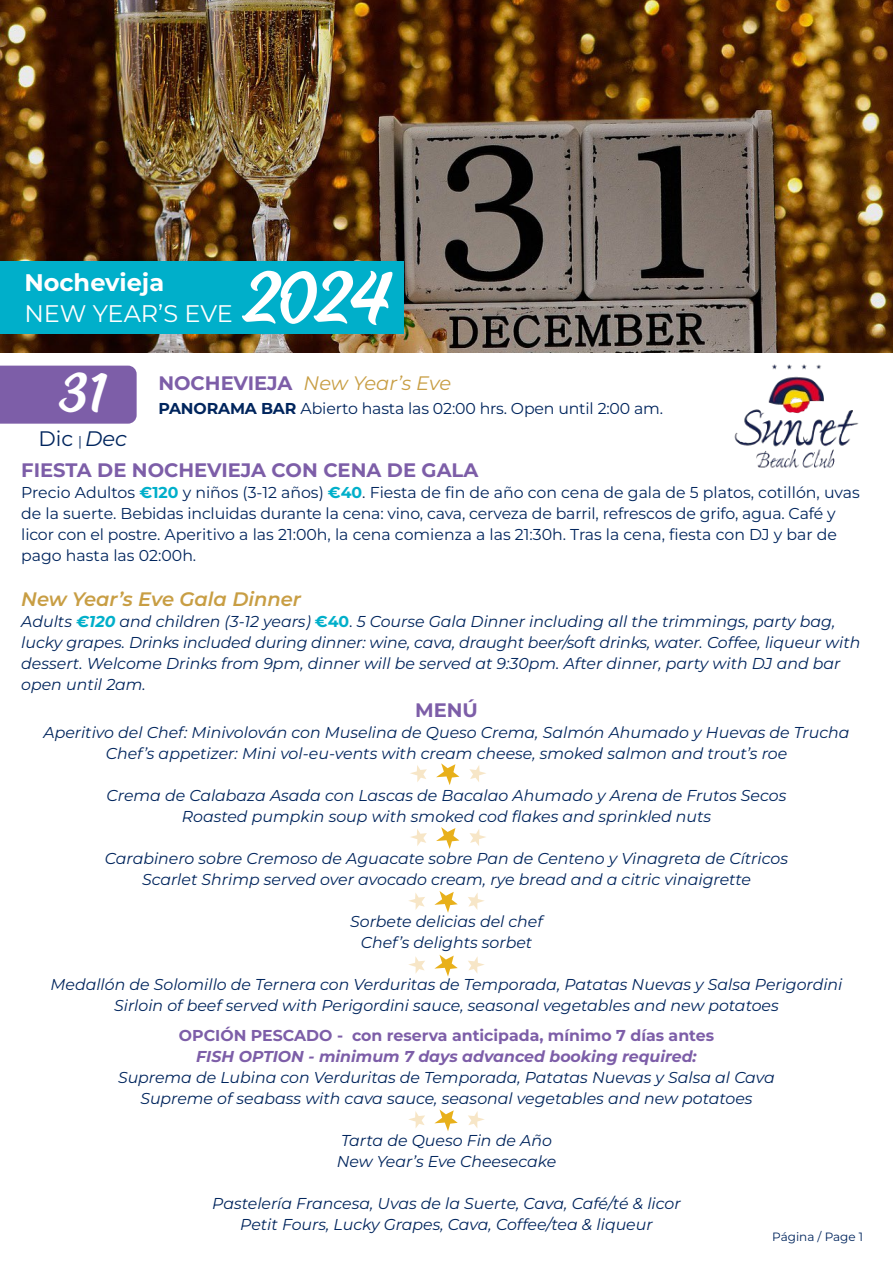
<style>
.page{position:relative;width:893px;height:1263px;background:#fff}
.page>*{position:absolute;margin:0;border:0;box-sizing:border-box;transform-origin:0 0}
.t1{font:60px "Radiant";color:#fff}
.t2{font:45px "Radiant";color:#fff}
.t3{font:24px "Montserrat";letter-spacing:-.01em;color:#fff}
.t4{font:700 24px "Montserrat";color:#fff}
.t5{font:21px "Montserrat";color:#00255d}
.t6{font:700 19.5px "Montserrat";color:#7d5ea8}
.t7{font:italic 600 19.5px "Montserrat";color:#c89e44}
.t8{font:italic 19.5px "Montserrat";letter-spacing:-.01em;color:#c89e44}
.t9{font:italic 15.75px/21px "Montserrat";color:#00255d}
.t10{font:15.75px/21px "Montserrat";letter-spacing:-.01em;color:#00255d}
.t11{font:700 15.75px "Montserrat";color:#7d5ea8}
.t12{font:italic 700 15.75px "Montserrat";color:#7d5ea8}
.t13{font:12px "Montserrat";color:#00255d}
.s1{font-size:13.5px}
.s2{font-style:italic}
.s3{font-weight:700;font-style:normal;color:#7d5ea8}
.s4{font-weight:700}
.s5{font-weight:700;color:#00afca}
.s6{font-weight:700;font-style:normal;color:#00afca}
.s7{font-style:normal}
</style>
<div class="page">
<img style="left:734px;top:364px;width:125px;height:105px">
<img style="left:0;top:0;width:893px;height:353px">
<div style="left:0;top:261px;width:403px;height:72px;background:#00afca"></div>
<div style="left:0;top:366px;width:137px;height:58px;background:#7d5ea8"></div>
<svg style="left:436px;top:763px;width:23px;height:22px"></svg>
<svg style="left:410px;top:765px;width:17px;height:17px"></svg>
<svg style="left:470px;top:765px;width:16px;height:17px"></svg>
<svg style="left:436px;top:827px;width:23px;height:22px"></svg>
<svg style="left:410px;top:829px;width:17px;height:17px"></svg>
<svg style="left:470px;top:829px;width:16px;height:17px"></svg>
<svg style="left:434px;top:891px;width:24px;height:22px"></svg>
<svg style="left:408px;top:893px;width:17px;height:17px"></svg>
<svg style="left:468px;top:893px;width:16px;height:17px"></svg>
<svg style="left:434px;top:955px;width:24px;height:21px"></svg>
<svg style="left:408px;top:956px;width:17px;height:18px"></svg>
<svg style="left:468px;top:956px;width:17px;height:18px"></svg>
<svg style="left:434px;top:1109px;width:24px;height:22px"></svg>
<svg style="left:408px;top:1111px;width:17px;height:17px"></svg>
<svg style="left:468px;top:1111px;width:17px;height:17px"></svg>
<p class="t4" style="left:24px;top:266px;width:141px">Nochevieja</p>
<p class="t3" style="left:24px;top:298px;width:210px">NEW YEAR’S EVE</p>
<p class="t1" style="left:246px;top:253px;width:146px">2024</p>
<p class="t2" style="left:60px;top:359px;width:47px">31</p>
<p class="t5" style="left:38px;top:425px;width:90px">Dic <span class="s1">|</span> <span class="s2">Dec</span></p>
<p class="t8" style="left:158px;top:370px;width:294px"><span class="s3">NOCHEVIEJA</span> New Year’s Eve</p>
<p class="t10" style="left:158px;top:397px;width:506px"><span class="s4">PANORAMA BAR</span> Abierto hasta las 02:00 hrs. Open until 2:00 am.</p>
<p class="t6" style="left:21px;top:457px;width:459px">FIESTA DE NOCHEVIEJA CON CENA DE GALA</p>
<p class="t10" style="left:21px;top:482px;width:840px">Precio Adultos <span class="s5">€120</span> y niños (3-12 años) <span class="s5">€40</span>. Fiesta de fin de año con cena de gala de 5 platos, cotillón, uvas de la suerte. Bebidas incluidas durante la cena: vino, cava, cerveza de barril, refrescos de grifo, agua. Café y licor con el postre. Aperitivo a las 21:00h, la cena comienza a las 21:30h. Tras la cena, fiesta con DJ y bar de pago hasta las 02:00h.</p>
<p class="t7" style="left:21px;top:586px;width:281px">New Year’s Eve Gala Dinner</p>
<p class="t9" style="left:21px;top:610px;width:841px">Adults <span class="s5">€120</span> and children (3-12 years) <span class="s6">€40</span><span class="s7">.</span> 5 Course Gala Dinner including all the trimmings, party bag, lucky grapes. Drinks included during dinner: wine, cava, draught beer/soft drinks, water. Coffee, liqueur with dessert. Welcome Drinks from 9pm, dinner will be served at 9:30pm. After dinner, party with DJ and bar open until 2am.</p>
<p class="t6" style="left:415px;top:697px;width:64px">MENÚ</p>
<p class="t9" style="left:43px;top:721px;width:808px">Aperitivo del Chef: Minivolován con Muselina de Queso Crema, Salmón Ahumado y Huevas de Trucha</p>
<p class="t9" style="left:106px;top:742px;width:683px">Chef’s appetizer: Mini vol-eu-vents with cream cheese, smoked salmon and trout’s roe</p>
<p class="t9" style="left:107px;top:784px;width:681px">Crema de Calabaza Asada con Lascas de Bacalao Ahumado y Arena de Frutos Secos</p>
<p class="t9" style="left:182px;top:805px;width:531px">Roasted pumpkin soup with smoked cod flakes and sprinkled nuts</p>
<p class="t9" style="left:105px;top:847px;width:685px">Carabinero sobre Cremoso de Aguacate sobre Pan de Centeno y Vinagreta de Cítricos</p>
<p class="t9" style="left:142px;top:868px;width:610px">Scarlet Shrimp served over avocado cream, rye bread and a citric vinaigrette</p>
<p class="t9" style="left:350px;top:910px;width:194px">Sorbete delicias del chef</p>
<p class="t9" style="left:361px;top:931px;width:173px">Chef’s delights sorbet</p>
<p class="t9" style="left:50px;top:973px;width:794px">Medallón de Solomillo de Ternera con Verduritas de Temporada, Patatas Nuevas y Salsa Perigordini</p>
<p class="t9" style="left:114px;top:994px;width:666px">Sirloin of beef served with Perigordini sauce, seasonal vegetables and new potatoes</p>
<p class="t11" style="left:179px;top:1025px;width:537px">OPCIÓN PESCADO - con reserva anticipada, mínimo 7 días antes</p>
<p class="t12" style="left:196px;top:1046px;width:502px">FISH OPTION - minimum 7 days advanced booking required:</p>
<p class="t9" style="left:118px;top:1066px;width:658px;text-align:center">Suprema de Lubina con Verduritas de Temporada, Patatas Nuevas y Salsa al Cava<br>Supreme of seabass with cava sauce, seasonal vegetables and new potatoes</p>
<p class="t9" style="left:341px;top:1129px;width:212px">Tarta de Queso Fin de Año</p>
<p class="t9" style="left:337px;top:1150px;width:221px">New Year’s Eve Cheesecake</p>
<p class="t9" style="left:212px;top:1192px;width:470px">Pastelería Francesa, Uvas de la Suerte, Cava, Café/té &amp; licor</p>
<p class="t9" style="left:240px;top:1213px;width:414px">Petit Fours, Lucky Grapes, Cava, Coffee/tea &amp; liqueur</p>
<p class="t13" style="left:772px;top:1229px;width:92px">Página / Page 1</p>
</div>
